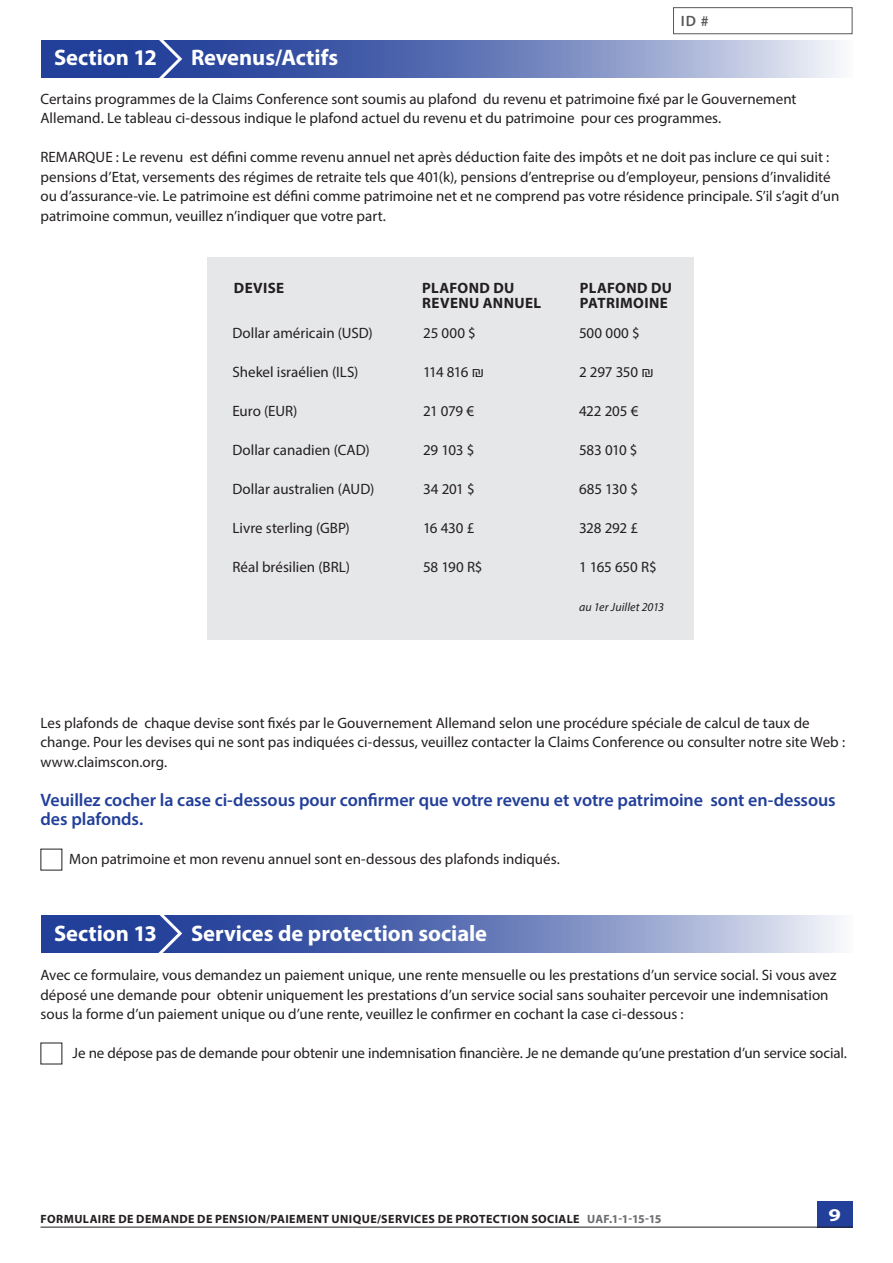
<style>
.page{position:relative;width:893px;height:1263px;background:#fff}
.page>*{position:absolute;margin:0;border:0;box-sizing:border-box;transform-origin:0 0}
.section{font:700 22.5px "Myriad Pro";color:#fff}
.bold_text{font:600 18px/19.5px "Myriad Pro";letter-spacing:-.005em;color:#223f99}
.t1{font:700 18px "Myriad Pro";color:#fff;scale:1.25 1}
.text{font:15px/19.5px "Myriad Pro";color:#231f20}
.text-2{font:700 15px "Myriad Pro";letter-spacing:.03em;color:#231f20}
.t2{font:600 15px "Myriad Pro";color:#57585a}
.t3{font:700 12px "Myriad Pro";letter-spacing:.035em;color:#231f20}
.text-3{font:italic 12px "Myriad Pro";letter-spacing:.005em;color:#231f20}
.s1{font-family:"Arial"}
.s2{color:#6c6d70}
</style>
<div class="page">
<svg style="left:41px;top:915px;width:799px;height:37px;background:#6a7dba"></svg>
<svg style="left:153px;top:915px;width:31px;height:38px"></svg>
<svg style="left:41px;top:40px;width:799px;height:38px;background:#6a7dba"></svg>
<svg style="left:153px;top:40px;width:31px;height:38px"></svg>
<div style="left:207px;top:257px;width:486px;height:382px;background:#e6e7e9"></div>
<div style="left:817px;top:1201px;width:35px;height:26px;background:#223f99"></div>
<hr style="left:40px;top:1227px;width:812px;height:1px;background:#231f20">
<div style="left:673px;top:7px;width:179px;height:27px;border:1px solid #57585a"></div>
<p class="t2" style="left:681px;top:12px;width:29px">ID #</p>
<p class="section" style="left:54px;top:43px;width:105px">Section 12</p>
<p class="section" style="left:191px;top:43px;width:149px">Revenus/Actifs</p>
<p class="text" style="left:40px;top:89px;width:757px">Certains programmes de la Claims Conference sont soumis au plafond du revenu et patrimoine fixé par le Gouvernement<br>Allemand. Le tableau ci-dessous indique le plafond actuel du revenu et du patrimoine pour ces programmes.</p>
<p class="text" style="left:40px;top:147px;width:800px">REMARQUE : Le revenu est défini comme revenu annuel net après déduction faite des impôts et ne doit pas inclure ce qui suit : pensions d’Etat, versements des régimes de retraite tels que 401(k), pensions d’entreprise ou d’employeur, pensions d’invalidité ou d’assurance-vie. Le patrimoine est défini comme patrimoine net et ne comprend pas votre résidence principale. S’il s’agit d’un patrimoine commun, veuillez n’indiquer que votre part.</p>
<p class="text-2" style="left:234px;top:278px;width:52px">DEVISE</p>
<p class="text-2" style="left:422px;top:278px;width:94px">PLAFOND DU</p>
<p class="text-2" style="left:422px;top:293px;width:121px">REVENU ANNUEL</p>
<p class="text-2" style="left:580px;top:278px;width:94px">PLAFOND DU</p>
<p class="text-2" style="left:580px;top:293px;width:90px">PATRIMOINE</p>
<p class="text" style="left:232px;top:323px;width:142px">Dollar américain (USD)</p>
<p class="text" style="left:423px;top:323px;width:54px">25 000 $</p>
<p class="text" style="left:579px;top:323px;width:62px">500 000 $</p>
<p class="text" style="left:232px;top:362px;width:128px">Shekel israélien (ILS)</p>
<p class="text" style="left:423px;top:362px;width:62px">114 816 <span class="s1">₪</span></p>
<p class="text" style="left:579px;top:362px;width:76px">2 297 350 <span class="s1">₪</span></p>
<p class="text" style="left:232px;top:401px;width:66px">Euro (EUR)</p>
<p class="text" style="left:423px;top:401px;width:53px">21 079 €</p>
<p class="text" style="left:579px;top:401px;width:61px">422 205 €</p>
<p class="text" style="left:232px;top:440px;width:139px">Dollar canadien (CAD)</p>
<p class="text" style="left:423px;top:440px;width:53px">29 103 $</p>
<p class="text" style="left:579px;top:440px;width:60px">583 010 $</p>
<p class="text" style="left:232px;top:479px;width:143px">Dollar australien (AUD)</p>
<p class="text" style="left:423px;top:479px;width:53px">34 201 $</p>
<p class="text" style="left:579px;top:479px;width:61px">685 130 $</p>
<p class="text" style="left:232px;top:518px;width:119px">Livre sterling (GBP)</p>
<p class="text" style="left:423px;top:518px;width:53px">16 430 £</p>
<p class="text" style="left:579px;top:518px;width:61px">328 292 £</p>
<p class="text" style="left:232px;top:557px;width:119px">Réal brésilien (BRL)</p>
<p class="text" style="left:423px;top:557px;width:61px">58 190 R$</p>
<p class="text" style="left:579px;top:557px;width:79px">1 165 650 R$</p>
<p class="text-3" style="left:579px;top:599px;width:86px">au 1er Juillet 2013</p>
<p class="text" style="left:40px;top:713px;width:806px">Les plafonds de chaque devise sont fixés par le Gouvernement Allemand selon une procédure spéciale de calcul de taux de change. Pour les devises qui ne sont pas indiquées ci-dessus, veuillez contacter la Claims Conference ou consulter notre site Web : www.claimscon.org.</p>
<p class="bold_text" style="left:40px;top:790px;width:797px">Veuillez cocher la case ci-dessous pour confirmer que votre revenu et votre patrimoine sont en-dessous des plafonds.</p>
<p class="text" style="left:69px;top:849px;width:492px">Mon patrimoine et mon revenu annuel sont en-dessous des plafonds indiqués.</p>
<p class="section" style="left:54px;top:919px;width:105px">Section 13</p>
<p class="section" style="left:191px;top:919px;width:298px">Services de protection sociale</p>
<p class="text" style="left:40px;top:965px;width:798px">Avec ce formulaire, vous demandez un paiement unique, une rente mensuelle ou les prestations d’un service social. Si vous avez déposé une demande pour obtenir uniquement les prestations d’un service social sans souhaiter percevoir une indemnisation sous la forme d’un paiement unique ou d’une rente, veuillez le confirmer en cochant la case ci-dessous :</p>
<p class="text" style="left:72px;top:1043px;width:776px">Je ne dépose pas de demande pour obtenir une indemnisation financière. Je ne demande qu’une prestation d’un service social.</p>
<p class="t3" style="left:41px;top:1211px;width:622px">FORMULAIRE DE DEMANDE DE PENSION/PAIEMENT UNIQUE/SERVICES DE PROTECTION SOCIALE <span class="s2">UAF.1-1-15-15</span></p>
<p class="t1" style="left:829px;top:1203px;width:11px">9</p>
</div>
